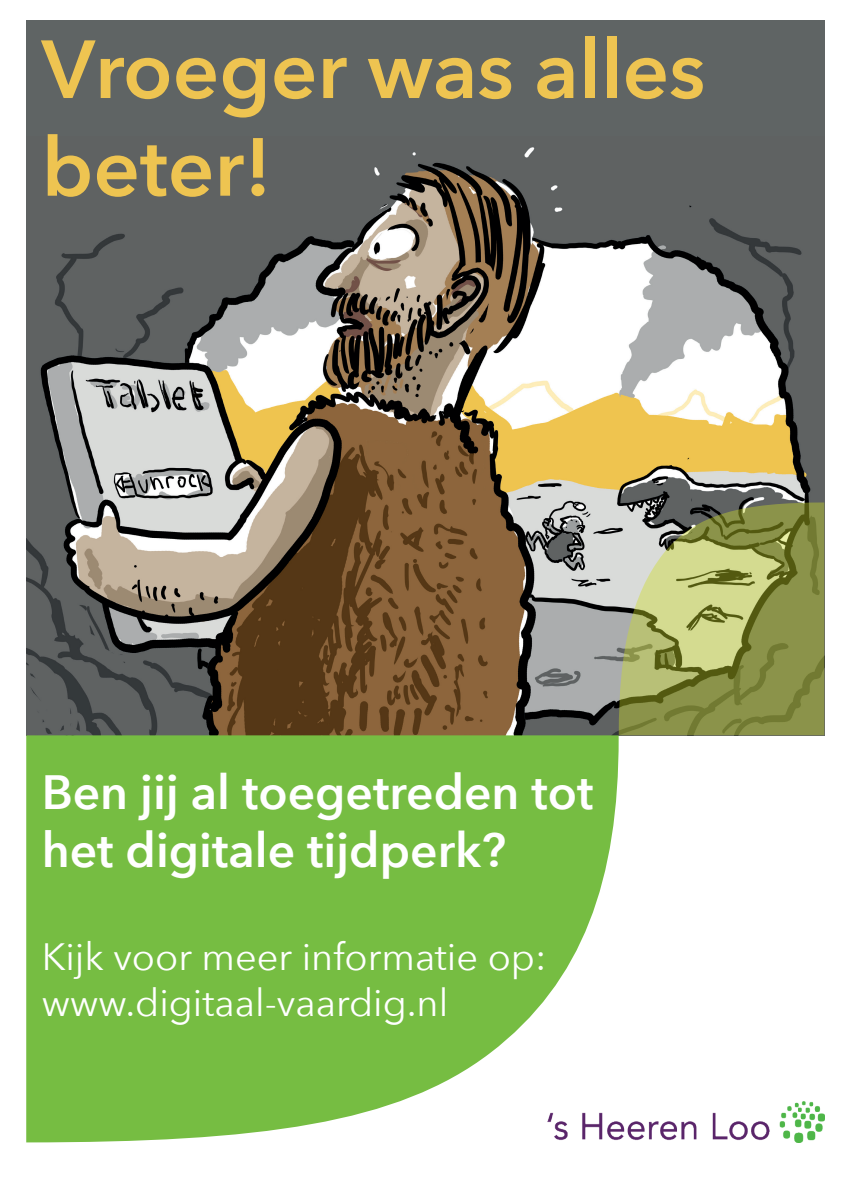
<style>
.page{position:relative;width:842px;height:1191px;background:#fff}
.page>*{position:absolute;margin:0;border:0;box-sizing:border-box;transform-origin:0 0}
.t1{font:600 81.4px/97.6px "Avenir Next";color:#eec451}
.t2{font:600 48px/57.6px "Avenir Next";color:#fff}
.t3{font:38px/45.6px "Avenir Next";color:#fff}
</style>
<div class="page">
<div style="left:26px;top:20px;width:798px;height:124px;background:#5f6464"></div>
<img style="left:26px;top:144px;width:798px;height:591px">
<svg style="left:619px;top:502px;width:205px;height:233px;background:#989f5f"></svg>
<svg style="left:26px;top:735px;width:593px;height:407px;background:#86c459"></svg>
<img style="left:547px;top:1101px;width:277px;height:41px">
<h1 class="t1" style="left:42px;top:19px;width:665px">Vroeger was alles beter!</h1>
<p class="t2" style="left:42px;top:762px;width:553px">Ben jĳ al toegetreden tot het digitale tĳdperk?</p>
<p class="t3" style="left:42px;top:932px;width:506px">Kĳk voor meer informatie op: www.digitaal-vaardig.nl</p>
</div>
